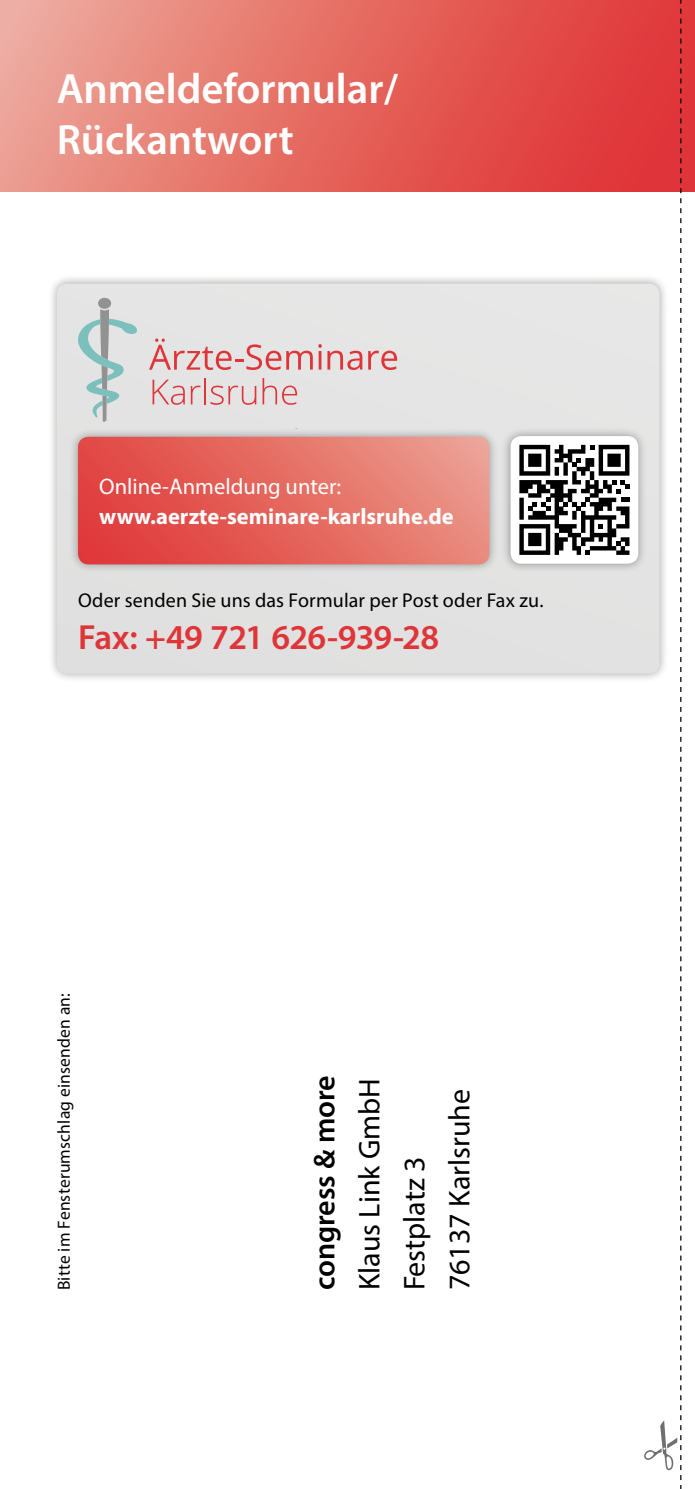
<style>
.page{position:relative;width:695px;height:1489px;background:#fff}
.page>*{position:absolute;margin:0;border:0;box-sizing:border-box;transform-origin:0 0}
.t1{font:600 42.5px/51px "Myriad Pro";color:#fff}
.t2{font:600 35px "Myriad Pro";letter-spacing:-.02em;color:#df3539}
.t3{font:30px/45px "Myriad Pro";color:#000}
.t4{font:600 30px "Myriad Pro";color:#000}
.t5{font:700 22.5px "Myriad Pro";color:#fff}
.t6{font:22.5px "Myriad Pro";color:#fff}
.t7{font:20px "Myriad Pro";letter-spacing:.01em;color:#000}
.t8{font:17.5px "Myriad Pro";letter-spacing:.015em;color:#000}
</style>
<div class="page">
<div style="left:0;top:0;width:694px;height:191px;background:linear-gradient(to right,#eca596,#de2c2d)"></div>
<div style="left:48px;top:274px;width:621px;height:409px;background:#000;opacity:.35"></div>
<div style="left:57px;top:283px;width:587px;height:390px;background:#e4e3e3"></div>
<div style="left:69px;top:427px;width:429px;height:146px;background:#000;opacity:.35"></div>
<svg style="left:78px;top:437px;width:411px;height:127px;background:#e56961"></svg>
<svg style="left:644px;top:0;width:37px;height:1488px"></svg>
<svg style="left:149px;top:338px;width:213px;height:32px;background:#e3c0c1"></svg>
<svg style="left:368px;top:350px;width:29px;height:20px"></svg>
<svg style="left:152px;top:379px;width:33px;height:26px"></svg>
<svg style="left:191px;top:385px;width:9px;height:19px"></svg>
<hr style="left:204px;top:378px;width:2px;height:26px;background:#df3539">
<svg style="left:210px;top:385px;width:46px;height:20px"></svg>
<svg style="left:262px;top:378px;width:35px;height:27px"></svg>
<svg style="left:78px;top:298px;width:59px;height:124px;background:#c9d5d4"></svg>
<div style="left:501px;top:427px;width:146px;height:145px;background:#000;opacity:.35"></div>
<div style="left:510px;top:436px;width:128px;height:127px;background:#fff;border-radius:11px"></div>
<svg style="left:519px;top:445px;width:110px;height:110px"></svg>
<h1 class="t1" style="left:57px;top:62px;width:343px">Anmeldeformular/<br>Rückantwort</h1>
<p class="t6" style="left:99px;top:472px;width:243px">Online-Anmeldung unter:</p>
<p class="t5" style="left:99px;top:501px;width:356px">www.aerzte-seminare-karlsruhe.de</p>
<p class="t7" style="left:78px;top:588px;width:467px">Oder senden Sie uns das Formular per Post oder Fax zu.</p>
<h2 class="t2" style="left:78px;top:614px;width:362px">Fax: +49 721 626-939-28</h2>
<p class="t8" style="left:53px;top:1290px;width:299px;rotate:-90deg">Bitte im Fensterumschlag einsenden an:</p>
<h3 class="t4" style="left:305px;top:1290px;width:217px;rotate:-90deg">congress &amp; more</h3>
<h3 class="t3" style="left:346px;top:1290px;width:214px;rotate:-90deg">Klaus Link GmbH<br>Festplatz 3<br>76137 Karlsruhe</h3>
</div>
